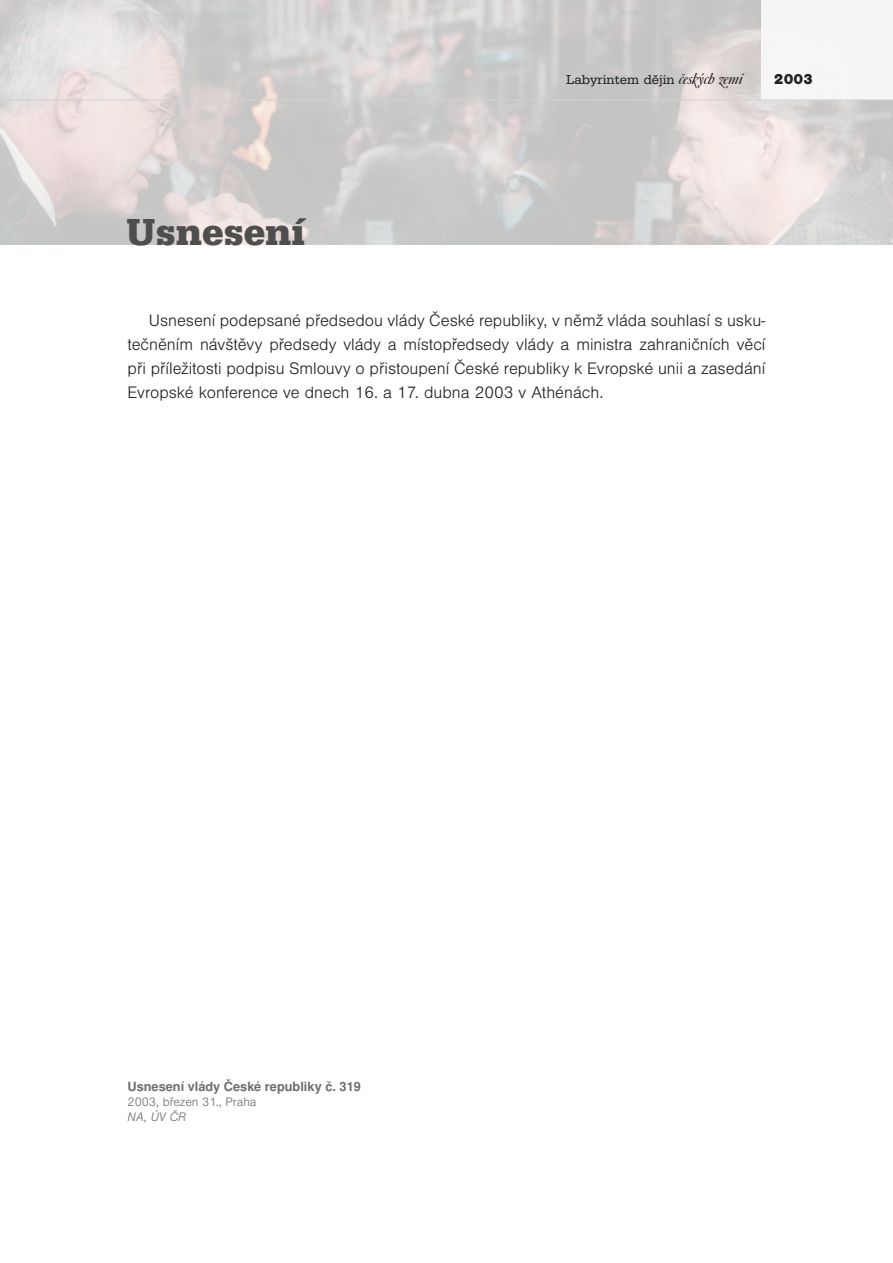
<style>
.page{position:relative;width:893px;height:1263px;background:#fff}
.page>*{position:absolute;margin:0;border:0;box-sizing:border-box;transform-origin:0 0}
.t1{font:700 39px "Egyptienne URW";color:#4f4e4f}
.t2{font:300 17.25px/24px "Nimbus San";color:#231f20;text-align:justify}
.t3{font:900 15px "Nimbus San";color:#231f20}
.t4{font:13.5px "Egyptienne URW";color:#231f20}
.t5{font:700 12.75px "Nimbus San L";color:#6c6d70}
.t6{font:300 12.75px "Nimbus San";color:#6c6d70}
.t7{font:italic 300 12.75px "Nimbus San";color:#6c6d70}
.s1{font-family:"Caslon No 540 Swa D";font-style:italic;font-size:16.5px}
</style>
<div class="page">
<div style="left:761px;top:0;width:132px;height:100px;background:#f5f5f6"></div>
<hr style="left:0;top:100px;width:893px;height:1px;background:#d1d2d4">
<h1 class="t1" style="left:126px;top:208px;width:180px">Usnesení</h1>
<p class="t4" style="left:566px;top:71px;width:178px">Labyrintem dějin <span class="s1">českých zemí</span></p>
<p class="t3" style="left:774px;top:70px;width:41px">2003</p>
<p class="t2" style="left:128px;top:309px;width:639px;text-indent:21px">Usnesení podepsané předsedou vlády České republiky, v němž vláda souhlasí s usku&shy;tečněním návštěvy předsedy vlády a místopředsedy vlády a ministra zahraničních věcí při příležitosti podpisu Smlouvy o přistoupení České republiky k Evropské unii a zasedání Evropské konference ve dnech 16. a 17. dubna 2003 v Athénách.</p>
<p class="t5" style="left:128px;top:1078px;width:235px">Usnesení vlády České republiky č. 319</p>
<p class="t6" style="left:128px;top:1094px;width:130px">2003, březen 31., Praha</p>
<p class="t7" style="left:128px;top:1109px;width:60px">NA, ÚV ČR</p>
</div>
